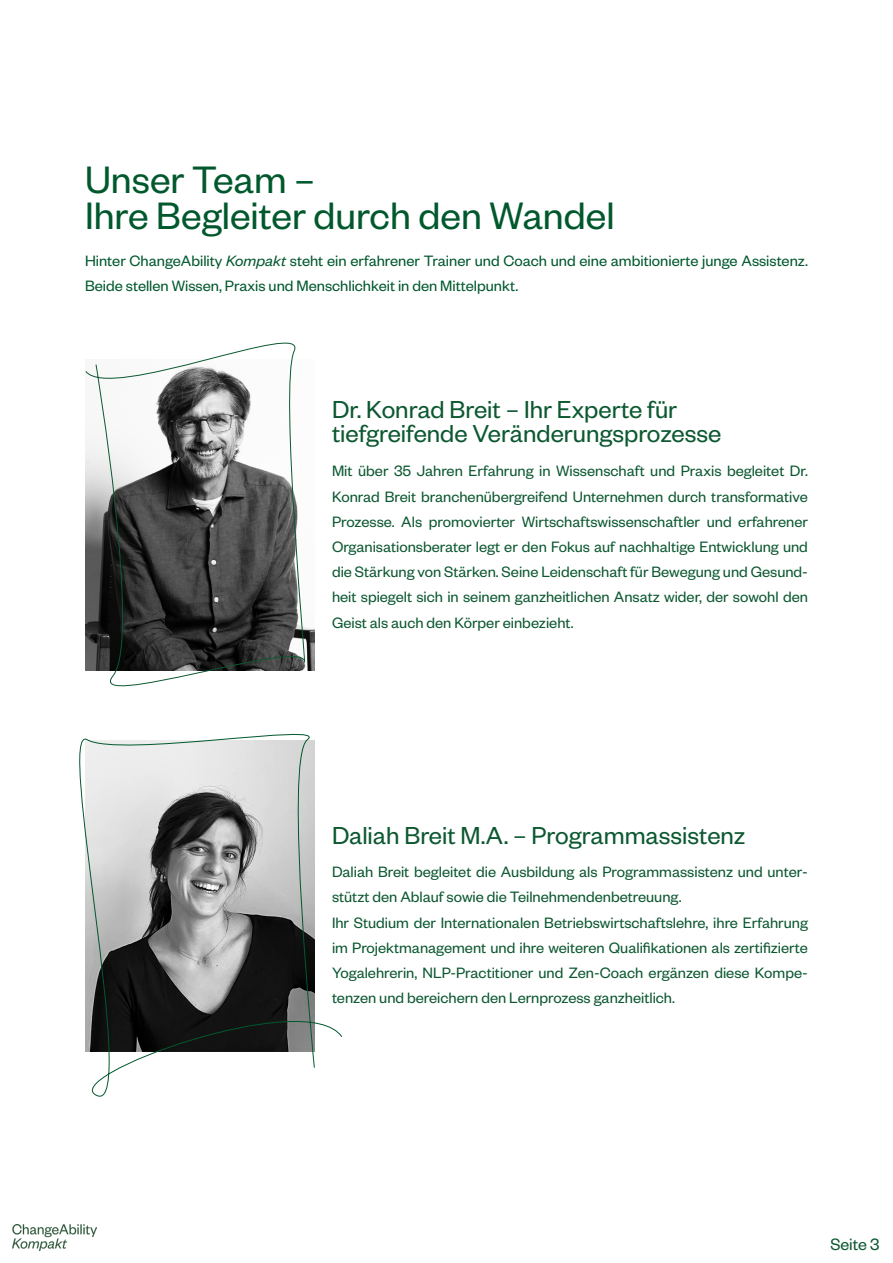
<style>
.page{position:relative;width:893px;height:1263px;background:#fff}
.page>*{position:absolute;margin:0;border:0;box-sizing:border-box;transform-origin:0 0}
.t1{font:42px/36px "Founders Grotesk";color:#01582d}
.t2{font:27px "Founders Grotesk";color:#0c5830}
.t3{font:18px "Founders Grotesk";color:#0c5830}
.Fliesstext{font:16.5px/25.2px "Founders Grotesk";color:#0c5830;text-align:justify}
.Fliesstext-2{font:16.5px/25.2px "Founders Grotesk";color:#01582d}
.s1{font-style:italic}
</style>
<div class="page">
<img style="left:13px;top:1225px;width:83px;height:25px">
<svg style="left:85px;top:342px;width:225px;height:345px"></svg>
<svg style="left:79px;top:733px;width:264px;height:364px"></svg>
<h1 class="t1" style="left:85px;top:159px;width:531px">Unser Team –<br>Ihre Begleiter durch den Wandel</h1>
<p class="Fliesstext-2" style="left:85px;top:247px;width:724px">Hinter ChangeAbility <span class="s1">Kompakt</span> steht ein erfahrener Trainer und Coach und eine ambitionierte junge Assistenz.<br>Beide stellen Wissen, Praxis und Menschlichkeit in den Mittelpunkt.</p>
<h3 class="t2" style="left:332px;top:393px;width:347px">Dr. Konrad Breit – Ihr Experte für</h3>
<h3 class="t2" style="left:332px;top:417px;width:391px">tiefgreifende Veränderungsprozesse</h3>
<p class="Fliesstext" style="left:332px;top:458px;width:477px">Mit über 35 Jahren Erfahrung in Wissenschaft und Praxis begleitet Dr.<br>Konrad Breit branchenübergreifend Unternehmen durch transformative Prozesse. Als promovierter Wirtschaftswissenschaftler und erfahrener Organisationsberater legt er den Fokus auf nachhaltige Entwicklung und die Stärkung von Stärken. Seine Leidenschaft für Bewegung und Gesund&shy;heit spiegelt sich in seinem ganzheitlichen Ansatz wider, der sowohl den Geist als auch den Körper einbezieht.</p>
<h3 class="t2" style="left:332px;top:819px;width:415px">Daliah Breit M.A. – Programmassistenz</h3>
<p class="Fliesstext" style="left:332px;top:858px;width:477px">Daliah Breit begleitet die Ausbildung als Programmassistenz und unter&shy;stützt den Ablauf sowie die Teilnehmendenbetreuung.</p>
<p class="Fliesstext" style="left:332px;top:909px;width:477px">Ihr Studium der Internationalen Betriebswirtschaftslehre, ihre Erfahrung im Projektmanagement und ihre weiteren Qualifikationen als zertifizierte Yogalehrerin, NLP-Practitioner und Zen-Coach ergänzen diese Kompe&shy;tenzen und bereichern den Lernprozess ganzheitlich.</p>
<p class="t3" style="left:830px;top:1233px;width:51px">Seite 3</p>
</div>
